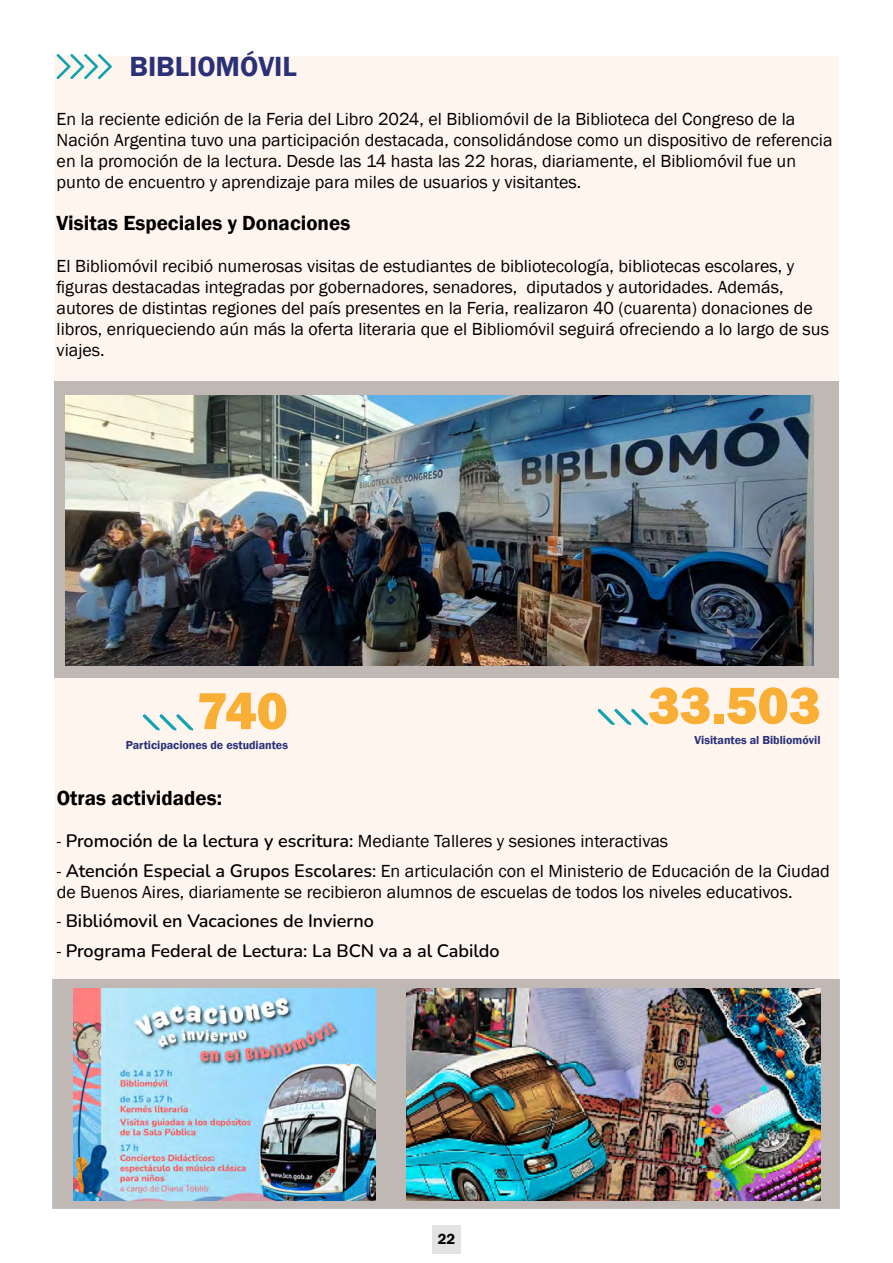
<style>
.page{position:relative;width:893px;height:1263px;background:#fff}
.page>*{position:absolute;margin:0;border:0;box-sizing:border-box;transform-origin:0 0}
.t1{font:800 53.7px "Franklin Gothic";color:#f9ae36}
.t2{font:600 28.5px "Franklin Gothic";color:#2a3177}
.t3{font:600 21px "Franklin Gothic";color:#000}
.t4{font:18px/21px "Franklin Gothic";color:#000}
.t5{font:600 18px "Nunito";color:#000}
.t6{font:600 15px "Franklin Gothic";color:#000}
.t7{font:600 12px "Franklin Gothic";color:#2a3177}
.s1{font-family:"Nunito";font-weight:600}
.s2{font-family:"Nunito";font-weight:500}
.s3{font-family:"Franklin Gothic";font-weight:400}
</style>
<div class="page">
<div style="left:432px;top:1225px;width:29px;height:29px;background:#e3e3e3"></div>
<div style="left:54px;top:56px;width:785px;height:1151px;background:#fef5ef"></div>
<div style="left:54px;top:381px;width:785px;height:297px;background:#bfb8b4"></div>
<svg style="left:57px;top:54px;width:55px;height:25px"></svg>
<svg style="left:598px;top:709px;width:50px;height:16px"></svg>
<svg style="left:143px;top:714px;width:50px;height:17px"></svg>
<img style="left:65px;top:395px;width:749px;height:270px">
<div style="left:53px;top:980px;width:787px;height:229px;background:#bfb8b4"></div>
<img style="left:73px;top:988px;width:302px;height:212px">
<img style="left:406px;top:988px;width:415px;height:212px">
<h2 class="t2" style="left:129px;top:49px;width:169px">BIBLIOMÓVIL</h2>
<p class="t4" style="left:57px;top:108px;width:777px">En la reciente edición de la Feria del Libro 2024, el Bibliomóvil de la Biblioteca del Congreso de la Nación Argentina tuvo una participación destacada, consolidándose como un dispositivo de referencia en la promoción de la lectura. Desde las 14 hasta las 22 horas, diariamente, el Bibliomóvil fue un punto de encuentro y aprendizaje para miles de usuarios y visitantes.</p>
<p class="t3" style="left:57px;top:210px;width:295px">Visitas Especiales y Donaciones</p>
<p class="t4" style="left:57px;top:256px;width:774px">El Bibliomóvil recibió numerosas visitas de estudiantes de bibliotecología, bibliotecas escolares, y figuras destacadas integradas por gobernadores, senadores, diputados y autoridades. Además, autores de distintas regiones del país presentes en la Feria, realizaron 40 (cuarenta) donaciones de libros, enriqueciendo aún más la oferta literaria que el Bibliomóvil seguirá ofreciendo a lo largo de sus viajes.</p>
<h1 class="t1" style="left:197px;top:676px;width:93px">740</h1>
<h1 class="t1" style="left:648px;top:671px;width:174px">33.503</h1>
<p class="t7" style="left:126px;top:737px;width:164px">Participaciones de estudiantes</p>
<p class="t7" style="left:695px;top:732px;width:127px">Visitantes al Bibliomóvil</p>
<p class="t3" style="left:57px;top:785px;width:167px">Otras actividades:</p>
<p class="t4" style="left:57px;top:831px;width:613px">- <span class="s1">Promoción de la lectura y escritura:</span> Mediante Talleres y sesiones interactivas</p>
<p class="t4" style="left:57px;top:861px;width:775px">- <span class="s1">Atención Especial a Grupos Escolares</span><span class="s2">:</span> En articulación con el Ministerio de Educación de la Ciudad de Buenos Aires, diariamente se recibieron alumnos de escuelas de todos los niveles educativos.</p>
<p class="t5" style="left:57px;top:908px;width:319px"><span class="s3">-</span> Bibliómovil en Vacaciones de Invierno</p>
<p class="t5" style="left:57px;top:938px;width:445px"><span class="s3">-</span> Programa Federal de Lectura: La BCN va a al Cabildo</p>
<p class="t6" style="left:438px;top:1230px;width:19px">22</p>
</div>
